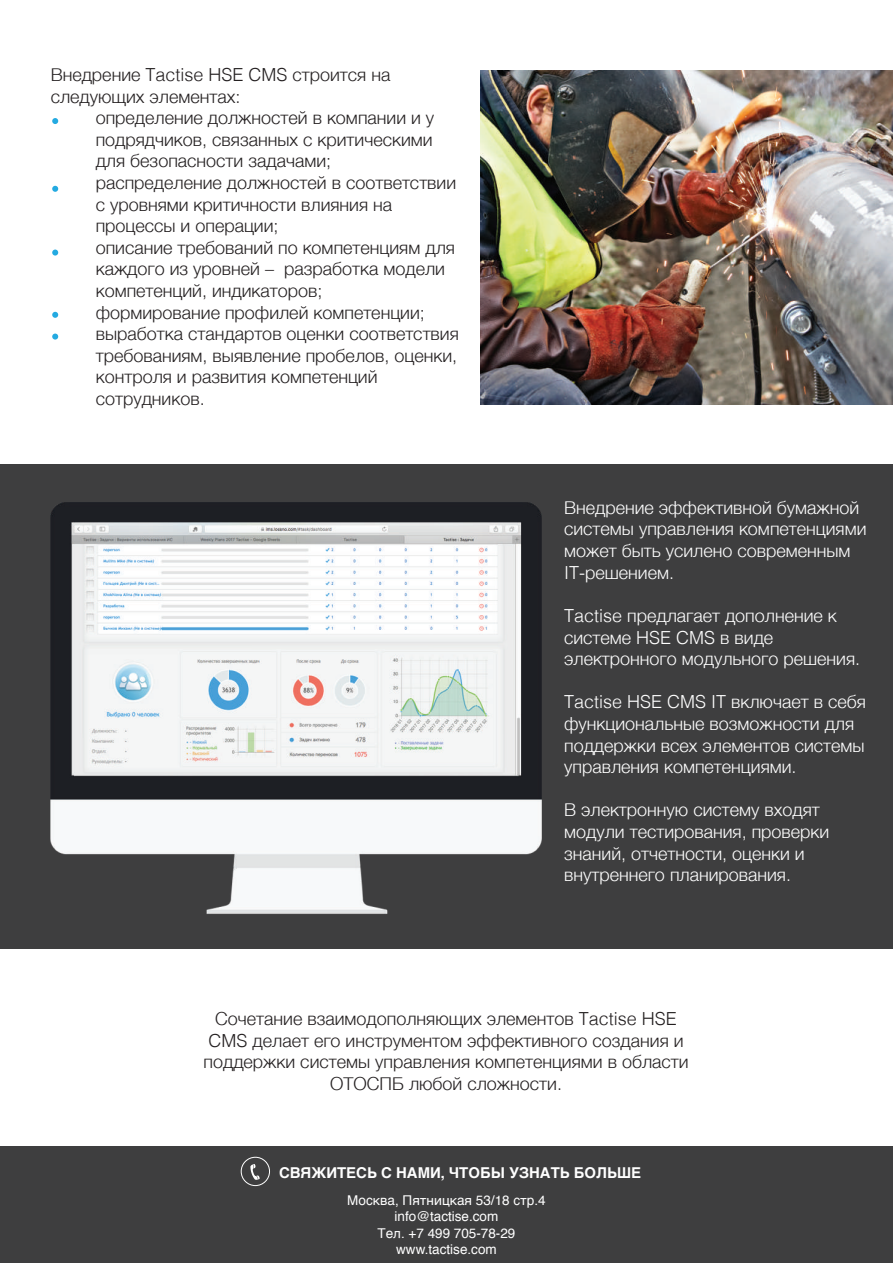
<style>
.page{position:relative;width:893px;height:1263px;background:#fff}
.page>*{position:absolute;margin:0;border:0;box-sizing:border-box;transform-origin:0 0}
.t1{font:300 18px/21.6px "Helvetica";color:#231f20}
.t2{font:300 18px/21.6px "Helvetica";color:#fff}
.t3{font:700 15px "Helvetica";color:#fff}
.t4{font:13.5px/16.2px "Helvetica";color:#fff;text-align:center}
</style>
<div class="page">
<div style="left:0;top:464px;width:893px;height:485px;background:#3e3e3f"></div>
<div style="left:0;top:1146px;width:893px;height:117px;background:#3e3e3f"></div>
<img style="left:480px;top:70px;width:413px;height:334px">
<svg style="left:52px;top:118px;width:6px;height:6px"></svg>
<svg style="left:52px;top:186px;width:6px;height:6px"></svg>
<svg style="left:52px;top:250px;width:6px;height:6px"></svg>
<svg style="left:52px;top:312px;width:6px;height:6px"></svg>
<svg style="left:52px;top:334px;width:6px;height:6px"></svg>
<div style="left:241px;top:1157px;width:29px;height:29px;border:1px solid #fff;border-radius:50%"></div>
<svg style="left:250px;top:1164px;width:10px;height:16px"></svg>
<img style="left:51px;top:502px;width:490px;height:412px">
<p class="t1" style="left:51px;top:63px;width:341px">Внедрение Tactise HSE CMS строится на следующих элементах:</p>
<p class="t1" style="left:96px;top:106px;width:365px">определение должностей в компании и у подрядчиков, связанных с критическими для безопасности задачами; распределение должностей в соответствии с уровнями критичности влияния на процессы и операции;<br>описание требований по компетенциям для каждого из уровней – разработка модели компетенций, индикаторов;<br>формирование профилей компетенции; выработка стандартов оценки соответствия требованиям, выявление пробелов, оценки, контроля и развития компетенций сотрудников.</p>
<p class="t2" style="left:564px;top:495px;width:304px">Внедрение эффективной бумажной системы управления компетенциями может быть усилено современным<br>IT-решением.</p>
<p class="t2" style="left:564px;top:603px;width:298px">Tactise предлагает дополнение к системе HSE CMS в виде электронного модульного решения.</p>
<p class="t2" style="left:564px;top:690px;width:303px">Tactise HSE CMS IT включает в себя функциональные возможности для поддержки всех элементов системы управления компетенциями.</p>
<p class="t2" style="left:564px;top:798px;width:267px">В электронную систему входят модули тестирования, проверки знаний, отчетности, оценки и внутреннего планирования.</p>
<p class="t1" style="left:204px;top:1007px;width:487px;text-align:center">Сочетание взаимодополняющих элементов Tactise HSE CMS делает его инструментом эффективного создания и поддержки системы управления компетенциями в области ОТОСПБ любой сложности.</p>
<p class="t3" style="left:279px;top:1161px;width:364px">СВЯЖИТЕСЬ С НАМИ, ЧТОБЫ УЗНАТЬ БОЛЬШЕ</p>
<p class="t4" style="left:347px;top:1193px;width:200px">Москва, Пятницкая 53/18 стр.4 info@tactise.com<br>Тел. +7 499 705-78-29 www.tactise.com</p>
</div>
